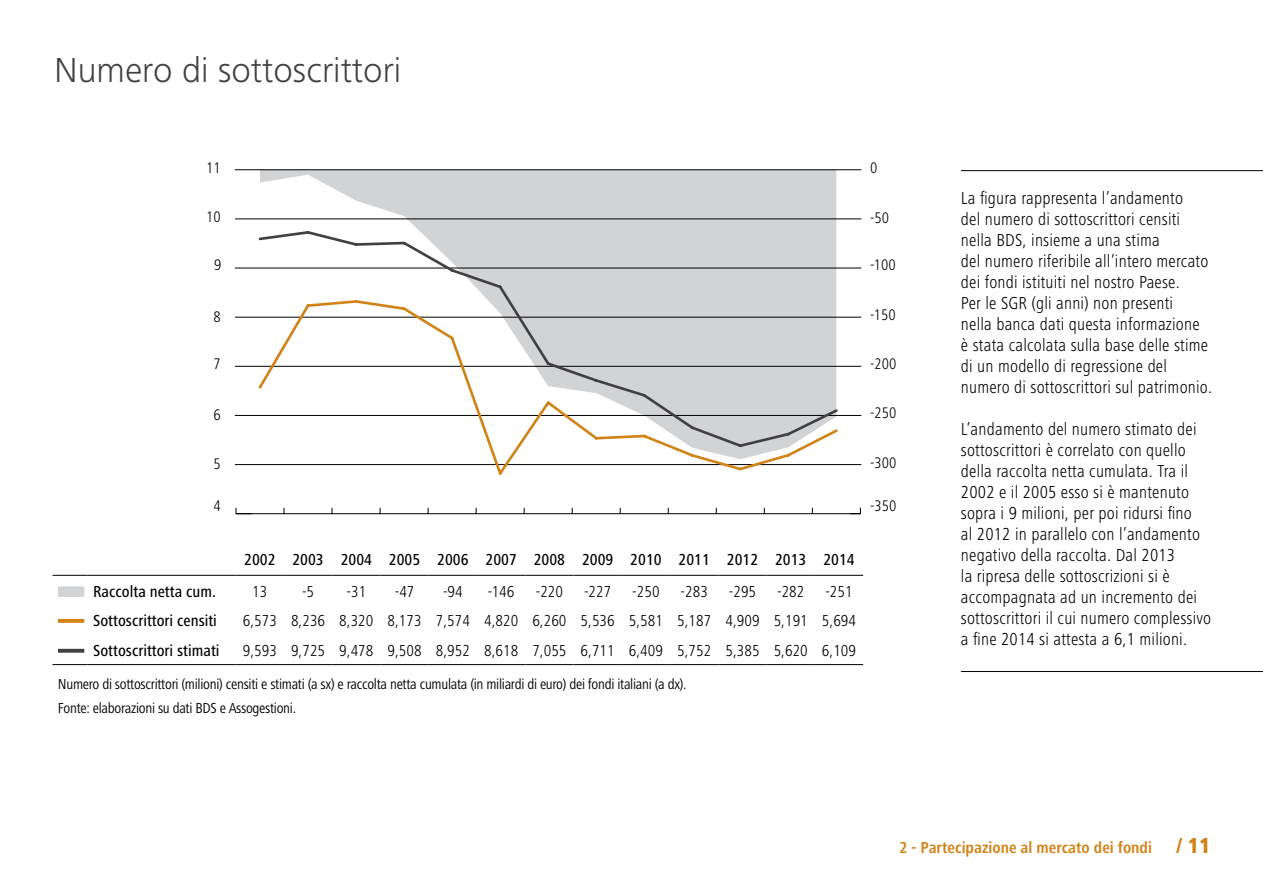
<style>
.page{position:relative;width:1263px;height:893px;background:#fff}
.page>*{position:absolute;margin:0;border:0;box-sizing:border-box;transform-origin:0 0}
.t1{font:300 36px "Frutiger Next LT";color:#414042}
.t2{font:800 condensed 22.5px "Frutiger Next LT";color:#d18316}
.t3{font:300 condensed 18px/21px "Frutiger Next LT";letter-spacing:.01em;color:#000}
.t4{font:300 condensed 16.5px "Frutiger Next LT";color:#000}
.t5{font:500 condensed 16.5px "Frutiger Next LT";color:#000}
.t6{font:700 condensed 16.5px "Frutiger Next LT";color:#d18316}
.t7{font:300 condensed 15.9px "Frutiger Next LT";color:#000}
.t8{font:condensed 15px/24px "Frutiger Next LT";letter-spacing:-.02em;color:#000}
</style>
<div class="page">
<svg style="left:260px;top:170px;width:576px;height:59px;fill:#d1d3d4"></svg>
<hr style="left:236px;top:513px;width:624px;height:1px;background:#000">
<svg style="left:850px;top:507px;width:11px;height:7px"></svg>
<svg style="left:236px;top:508px;width:16px;height:6px"></svg>
<hr style="left:235px;top:464px;width:626px;height:1px;background:#000">
<hr style="left:235px;top:415px;width:626px;height:1px;background:#000">
<hr style="left:235px;top:366px;width:626px;height:1px;background:#000">
<hr style="left:235px;top:317px;width:626px;height:1px;background:#000">
<hr style="left:235px;top:268px;width:626px;height:1px;background:#000">
<hr style="left:235px;top:219px;width:626px;height:1px;background:#000">
<hr style="left:235px;top:169px;width:626px;height:1px;background:#000">
<svg style="left:256px;top:316px;width:584px;height:159px"></svg>
<svg style="left:257px;top:229px;width:583px;height:220px"></svg>
<hr style="left:961px;top:671px;width:302px;height:1px;background:#000">
<hr style="left:961px;top:170px;width:302px;height:1px;background:#000">
<hr style="left:52px;top:575px;width:36px;height:1px;background:#000">
<hr style="left:88px;top:575px;width:148px;height:1px;background:#000">
<hr style="left:236px;top:575px;width:48px;height:1px;background:#000">
<hr style="left:284px;top:575px;width:48px;height:1px;background:#000">
<hr style="left:332px;top:575px;width:48px;height:1px;background:#000">
<hr style="left:380px;top:575px;width:49px;height:1px;background:#000">
<hr style="left:429px;top:575px;width:48px;height:1px;background:#000">
<hr style="left:477px;top:575px;width:48px;height:1px;background:#000">
<hr style="left:525px;top:575px;width:48px;height:1px;background:#000">
<hr style="left:573px;top:575px;width:49px;height:1px;background:#000">
<hr style="left:622px;top:575px;width:48px;height:1px;background:#000">
<hr style="left:670px;top:575px;width:48px;height:1px;background:#000">
<hr style="left:718px;top:575px;width:49px;height:1px;background:#000">
<hr style="left:767px;top:575px;width:48px;height:1px;background:#000">
<hr style="left:815px;top:575px;width:48px;height:1px;background:#000">
<hr style="left:52px;top:664px;width:36px;height:1px;background:#000">
<hr style="left:88px;top:664px;width:148px;height:1px;background:#000">
<hr style="left:236px;top:664px;width:48px;height:1px;background:#000">
<hr style="left:284px;top:664px;width:48px;height:1px;background:#000">
<hr style="left:332px;top:664px;width:48px;height:1px;background:#000">
<hr style="left:380px;top:664px;width:49px;height:1px;background:#000">
<hr style="left:429px;top:664px;width:48px;height:1px;background:#000">
<hr style="left:477px;top:664px;width:48px;height:1px;background:#000">
<hr style="left:525px;top:664px;width:48px;height:1px;background:#000">
<hr style="left:573px;top:664px;width:49px;height:1px;background:#000">
<hr style="left:622px;top:664px;width:48px;height:1px;background:#000">
<hr style="left:670px;top:664px;width:48px;height:1px;background:#000">
<hr style="left:718px;top:664px;width:49px;height:1px;background:#000">
<hr style="left:767px;top:664px;width:48px;height:1px;background:#000">
<hr style="left:815px;top:664px;width:48px;height:1px;background:#000">
<div style="left:58px;top:586px;width:26px;height:11px;background:#d1d3d4"></div>
<svg style="left:58px;top:619px;width:26px;height:4px"></svg>
<svg style="left:58px;top:649px;width:26px;height:4px"></svg>
<h1 class="t1" style="left:54px;top:50px;width:349px">Numero di sottoscrittori</h1>
<p class="t7" style="left:206px;top:159px;width:16px">11</p>
<p class="t7" style="left:870px;top:159px;width:9px">0</p>
<p class="t7" style="left:206px;top:208px;width:16px">10</p>
<p class="t7" style="left:870px;top:209px;width:21px">-50</p>
<p class="t7" style="left:214px;top:256px;width:9px">9</p>
<p class="t7" style="left:870px;top:256px;width:27px">-100</p>
<p class="t7" style="left:214px;top:307px;width:9px">8</p>
<p class="t7" style="left:870px;top:306px;width:27px">-150</p>
<p class="t7" style="left:214px;top:355px;width:9px">7</p>
<p class="t7" style="left:870px;top:355px;width:28px">-200</p>
<p class="t7" style="left:214px;top:406px;width:9px">6</p>
<p class="t7" style="left:870px;top:404px;width:28px">-250</p>
<p class="t7" style="left:214px;top:455px;width:9px">5</p>
<p class="t7" style="left:870px;top:454px;width:28px">-300</p>
<p class="t7" style="left:214px;top:497px;width:9px">4</p>
<p class="t7" style="left:870px;top:497px;width:28px">-350</p>
<p class="t5" style="left:244px;top:551px;width:612px">2002 2003 2004 2005 2006 2007 2008 2009 2010 2011 2012 2013 2014</p>
<p class="t5" style="left:93px;top:582px;width:124px">Raccolta netta cum.</p>
<p class="t4" style="left:252px;top:582px;width:17px">13</p>
<p class="t4" style="left:302px;top:582px;width:14px">-5</p>
<p class="t4" style="left:346px;top:582px;width:21px">-31</p>
<p class="t4" style="left:395px;top:582px;width:21px">-47</p>
<p class="t4" style="left:443px;top:582px;width:21px">-94</p>
<p class="t4" style="left:488px;top:582px;width:28px">-146</p>
<p class="t4" style="left:536px;top:582px;width:29px">-220</p>
<p class="t4" style="left:584px;top:582px;width:29px">-227</p>
<p class="t4" style="left:632px;top:582px;width:29px">-250</p>
<p class="t4" style="left:681px;top:582px;width:29px">-283</p>
<p class="t4" style="left:729px;top:582px;width:29px">-295</p>
<p class="t4" style="left:777px;top:582px;width:29px">-282</p>
<p class="t4" style="left:825px;top:582px;width:29px">-251</p>
<p class="t5" style="left:93px;top:612px;width:125px">Sottoscrittori censiti</p>
<p class="t4" style="left:243px;top:612px;width:615px">6,573 8,236 8,320 8,173 7,574 4,820 6,260 5,536 5,581 5,187 4,909 5,191 5,694</p>
<p class="t5" style="left:93px;top:641px;width:128px">Sottoscrittori stimati</p>
<p class="t4" style="left:243px;top:642px;width:615px">9,593 9,725 9,478 9,508 8,952 8,618 7,055 6,711 6,409 5,752 5,385 5,620 6,109</p>
<p class="t8" style="left:58px;top:672px;width:630px">Numero di sottoscrittori (milioni) censiti e stimati (a sx) e raccolta netta cumulata (in miliardi di euro) dei fondi italiani (a dx).<br>Fonte: elaborazioni su dati BDS e Assogestioni.</p>
<p class="t3" style="left:961px;top:187px;width:253px">La figura rappresenta l’andamento<br>del numero di sottoscrittori censiti nella BDS, insieme a una stima<br>del numero riferibile all’intero mercato dei fondi istituiti nel nostro Paese.<br>Per le SGR (gli anni) non presenti<br>nella banca dati questa informazione<br>è stata calcolata sulla base delle stime di un modello di regressione del numero di sottoscrittori sul patrimonio.</p>
<p class="t3" style="left:961px;top:418px;width:252px">L’andamento del numero stimato dei sottoscrittori è correlato con quello della raccolta netta cumulata. Tra il 2002 e il 2005 esso si è mantenuto sopra i 9 milioni, per poi ridursi fino<br>al 2012 in parallelo con l’andamento negativo della raccolta. Dal 2013<br>la ripresa delle sottoscrizioni si è accompagnata ad un incremento dei sottoscrittori il cui numero complessivo a fine 2014 si attesta a 6,1 milioni.</p>
<p class="t6" style="left:899px;top:839px;width:254px">2 - Partecipazione al mercato dei fondi</p>
<p class="t2" style="left:1176px;top:833px;width:36px">/ 11</p>
</div>
